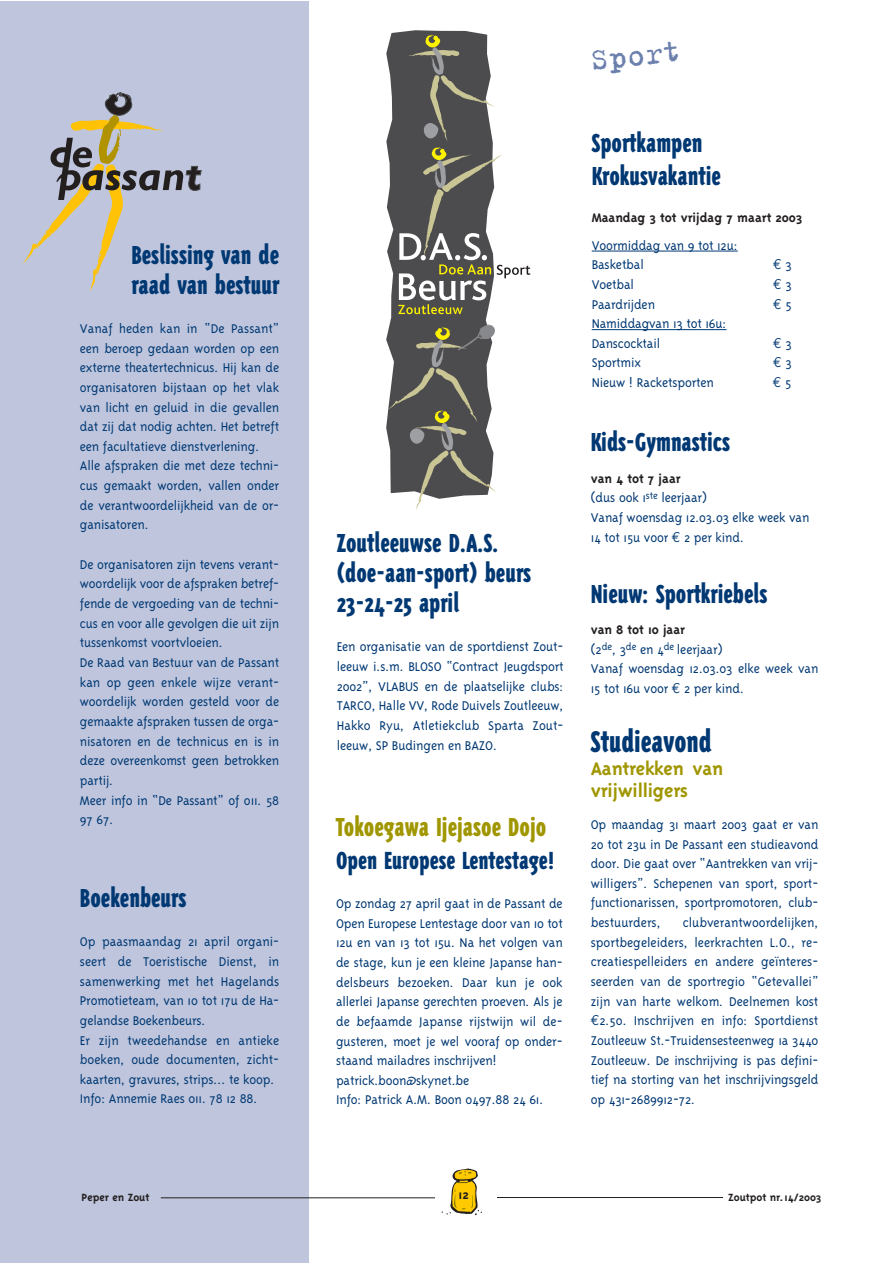
<style>
.page{position:relative;width:893px;height:1263px;background:#fff}
.page>*{position:absolute;margin:0;border:0;box-sizing:border-box;transform-origin:0 0}
.t1{font:900 34.5px "Triplex Cond";color:#003873}
.t2{font:33.45px "Trixie";color:#6c80ad}
.t3{font:900 30px/30px "Triplex Cond";color:#003873}
.t4{font:900 30px "Triplex Cond";color:#a09600}
.t5{font:900 28.5px "Triplex Cond";color:#003873}
.t6{font:21px/22.5px "Triplex Bold E";letter-spacing:-.01em;color:#a09600}
.t7{font:14.55px/19.6px "Triplex Light E";letter-spacing:-.01em;color:#003873}
.t8{font:14.25px "Triplex Bold E";letter-spacing:-.005em;color:#231f1f}
.t9{font:12px "Triplex Bold E";color:#231f1f}
</style>
<div class="page">
<div style="left:0;top:2px;width:309px;height:1261px;background:#bec5dc"></div>
<svg style="left:386px;top:30px;width:102px;height:402px;fill:#4c4c4e"></svg>
<svg style="left:387px;top:324px;width:110px;height:186px"></svg>
<svg style="left:398px;top:35px;width:132px;height:279px"></svg>
<svg style="left:441px;top:1168px;width:41px;height:47px"></svg>
<hr style="left:161px;top:1198px;width:274px;height:1px;background:#231f1f">
<hr style="left:497px;top:1197px;width:226px;height:1px;background:#231f1f">
<hr style="left:591px;top:251px;width:146px;height:1px;background:#003873">
<hr style="left:591px;top:329px;width:135px;height:1px;background:#003873">
<svg style="left:22px;top:92px;width:179px;height:200px"></svg>
<h3 class="t3" style="left:131px;top:240px;width:149px">Beslissing van de raad van bestuur</h3>
<p class="t7" style="left:80px;top:320px;width:201px">Vanaf heden kan in “De Passant” een beroep gedaan worden op een externe theatertechnicus. Hij kan de organisatoren bijstaan op het vlak van licht en geluid in die gevallen dat zij dat nodig achten. Het betreft een facultatieve dienstverlening.<br>Alle afspraken die met deze techni&shy;cus gemaakt worden, vallen onder de verantwoordelijkheid van de or&shy;ganisatoren.</p>
<p class="t7" style="left:80px;top:555px;width:201px">De organisatoren zijn tevens verant&shy;woordelijk voor de afspraken betref&shy;fende de vergoeding van de techni&shy;cus en voor alle gevolgen die uit zijn tussenkomst voortvloeien.<br>De Raad van Bestuur van de Passant kan op geen enkele wijze verant&shy;woordelijk worden gesteld voor de gemaakte afspraken tussen de orga&shy;nisatoren en de technicus en is in deze overeenkomst geen betrokken partij.<br>Meer info in “De Passant” of 011. 58<br>97 67.</p>
<h3 class="t3" style="left:80px;top:884px;width:108px">Boekenbeurs</h3>
<p class="t7" style="left:80px;top:933px;width:201px">Op paasmaandag 21 april organi&shy;seert de Toeristische Dienst, in samenwerking met het Hagelands<br>Promotieteam, van 10 tot 17u de Ha&shy;gelandse Boekenbeurs.<br>Er zijn tweedehandse en antieke boeken, oude documenten, zicht&shy;kaarten, gravures, strips… te koop.<br>Info: Annemie Raes 011. 78 12 88.</p>
<h3 class="t3" style="left:337px;top:529px;width:196px">Zoutleeuwse D.A.S. (doe-aan-sport) beurs<br>23-24-25 april</h3>
<p class="t7" style="left:337px;top:638px;width:228px;text-align:justify">Een organisatie van de sportdienst Zout&shy;leeuw i.s.m. BLOSO “Contract Jeugdsport 2002”, VLABUS en de plaatselijke clubs:<br>TARCO, Halle VV, Rode Duivels Zoutleeuw, Hakko Ryu, Atletiekclub Sparta Zout&shy;leeuw, SP Budingen en BAZO.</p>
<h3 class="t4" style="left:336px;top:815px;width:212px">Tokoegawa Ijejasoe Dojo</h3>
<h3 class="t5" style="left:336px;top:849px;width:219px">Open Europese Lentestage!</h3>
<p class="t7" style="left:336px;top:895px;width:228px">Op zondag 27 april gaat in de Passant de Open Europese Lentestage door van 10 tot 12u en van 13 tot 15u. Na het volgen van de stage, kun je een kleine Japanse han&shy;delsbeurs bezoeken. Daar kun je ook allerlei Japanse gerechten proeven. Als je de befaamde Japanse rijstwijn wil de&shy;gusteren, moet je wel vooraf op onder&shy;staand mailadres inschrijven! patrick.boon@skynet.be<br>Info: Patrick A.M. Boon 0497.88 24 61.</p>
<h2 class="t2" style="left:587px;top:39px;width:93px;rotate:-6deg">Sport</h2>
<h3 class="t3" style="left:591px;top:127px;width:131px;line-height:33px">Sportkampen<br>Krokusvakantie</h3>
<p class="t8" style="left:591px;top:213px;width:212px">Maandag 3 tot vrijdag 7 maart 2003</p>
<p class="t7" style="left:591px;top:236px;width:147px">Voormiddag van 9 tot 12u:<br>Basketbal</p>
<p class="t7" style="left:773px;top:256px;width:20px">ê 3</p>
<p class="t7" style="left:591px;top:276px;width:44px">Voetbal</p>
<p class="t7" style="left:773px;top:276px;width:20px">ê 3</p>
<p class="t7" style="left:591px;top:295px;width:65px">Paardrijden</p>
<p class="t7" style="left:773px;top:295px;width:20px">ê 5</p>
<p class="t7" style="left:591px;top:315px;width:136px">Namiddagvan 13 tot 16u:<br>Danscocktail</p>
<p class="t7" style="left:773px;top:335px;width:20px">ê 3</p>
<p class="t7" style="left:591px;top:354px;width:51px">Sportmix</p>
<p class="t7" style="left:773px;top:354px;width:20px">ê 3</p>
<p class="t7" style="left:591px;top:374px;width:124px">Nieuw ! Racketsporten</p>
<p class="t7" style="left:773px;top:374px;width:20px">ê 5</p>
<h3 class="t3" style="left:590px;top:428px;width:141px">Kids-Gymnastics</h3>
<p class="t8" style="left:590px;top:473px;width:91px">van 4 tot 7 jaar</p>
<p class="t7" style="left:590px;top:489px;width:220px">(dus ook 1<sup>ste</sup> leerjaar)<br>Vanaf woensdag 12.03.03 elke week van<br>14 tot 15u voor ê 2 per kind.</p>
<h3 class="t3" style="left:590px;top:579px;width:178px">Nieuw: Sportkriebels</h3>
<p class="t8" style="left:590px;top:624px;width:96px">van 8 tot 10 jaar</p>
<p class="t7" style="left:590px;top:640px;width:229px">(2<sup>de</sup>, 3<sup>de</sup> en 4<sup>de</sup> leerjaar)<br>Vanaf woensdag 12.03.03 elke week van<br>15 tot 16u voor ê 2 per kind.</p>
<h1 class="t1" style="left:590px;top:728px;width:122px">Studieavond</h1>
<h3 class="t6" style="left:590px;top:759px;width:134px">Aantrekken van vrijwilligers</h3>
<p class="t7" style="left:590px;top:816px;width:229px;text-align:justify">Op maandag 31 maart 2003 gaat er van 20 tot 23u in De Passant een studieavond door. Die gaat over “Aantrekken van vrij&shy;willigers”. Schepenen van sport, sport&shy;functionarissen, sportpromotoren, club&shy;bestuurders,</p>
<p class="t7" style="left:590px;top:914px;width:229px;text-align:justify;text-indent:92px">clubverantwoordelijken, sportbegeleiders, leerkrachten L.O., re&shy;creatiespelleiders en andere geïnteres&shy;seerden van de sportregio “Getevallei” zijn van harte welkom. Deelnemen kost ê2.50. Inschrijven en info: Sportdienst Zoutleeuw St.-Truidensesteenweg 1a 3440<br>Zoutleeuw. De inschrijving is pas defini&shy;tief na storting van het inschrijvingsgeld op 431-2689912-72.</p>
<p class="t9" style="left:82px;top:1192px;width:69px">Peper en Zout</p>
<p class="t8" style="left:458px;top:1189px;width:12px">12</p>
<p class="t9" style="left:728px;top:1193px;width:95px">Zoutpot nr.14/2003</p>
</div>
